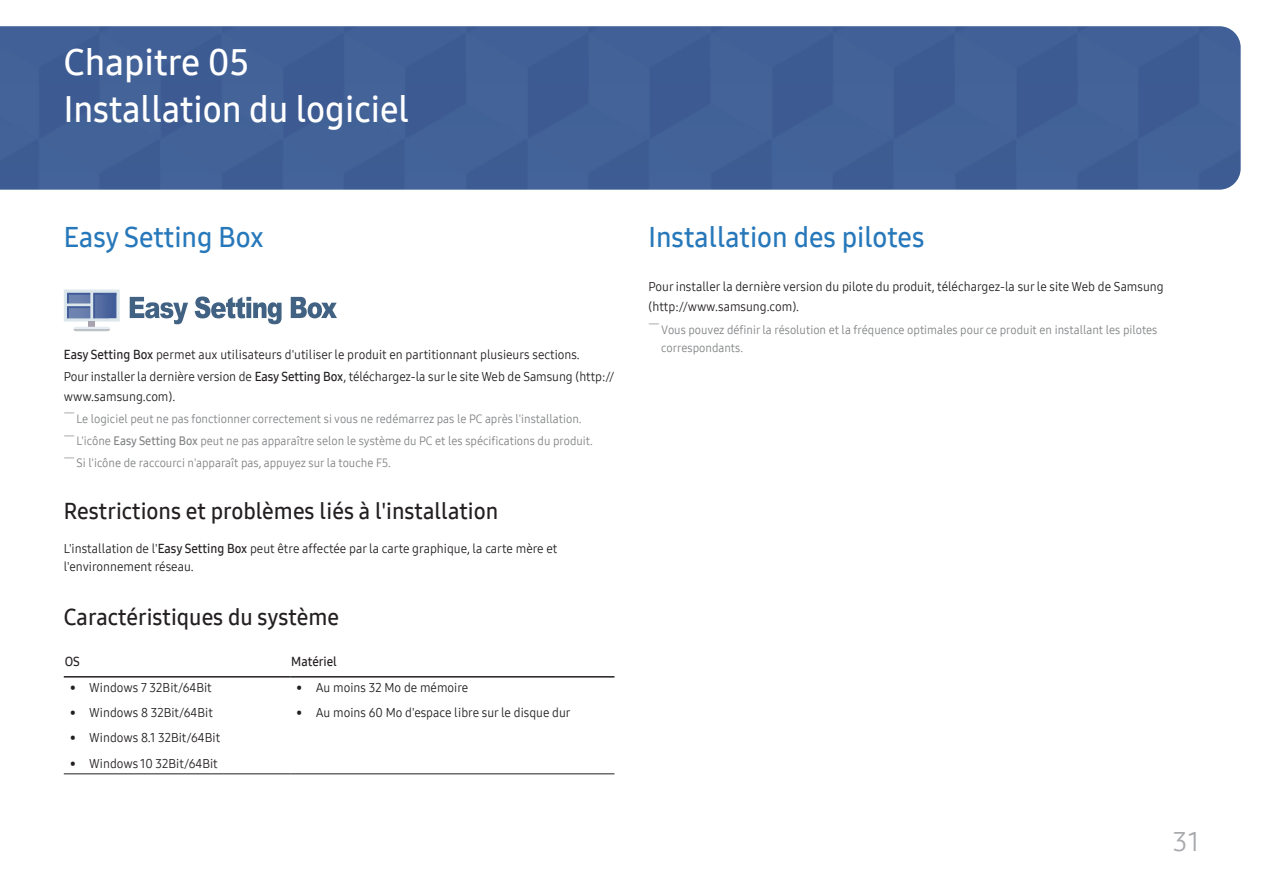
<style>
.page{position:relative;width:1263px;height:893px;background:#fff}
.page>*{position:absolute;margin:0;border:0;box-sizing:border-box;transform-origin:0 0}
.Head1{font:36px "Samsung One 600";color:#fff}
.Chapter{font:36px "Samsung One 600";color:#fff}
.Head2-5_5{font:27.9px "Samsung One 600";color:#2778ba}
.t1{font:27px "Samsung One 400";color:#a8aaad}
.Head3-3_5{font:22.5px "Samsung One 600";color:#231f20}
.Head3-2_5{font:22.5px "Samsung One 600";color:#231f20}
.Paragraph_8_5_13_1{font:12.75px/19.5px "Samsung One 400";color:#231f20;scale:.96 1}
.Paragraph_8_5_12_2{font:12.75px/18px "Samsung One 400";color:#231f20;scale:.96 1}
.Paragraph_8_5_10_2_1{font:12.75px "Samsung One 400";color:#231f20;scale:.96 1}
.Paragraph_8_5_12_2-2{font:12.75px "Samsung One 600";color:#231f20;scale:.96 1}
.t2{font:12px/18px "Samsung One 400";color:#808284;scale:.96 1}
.s1{font-family:"Samsung One 600"}
.s2{font-family:"Calibri";font-weight:300}
</style>
<div class="page">
<div style="left:0;top:26px;width:1241px;height:164px;background:#416297"></div>
<svg style="left:130px;top:297px;width:58px;height:27px"></svg>
<svg style="left:195px;top:296px;width:87px;height:28px"></svg>
<svg style="left:291px;top:297px;width:46px;height:21px"></svg>
<svg style="left:64px;top:290px;width:56px;height:41px;background:#9dacc8"></svg>
<hr style="left:64px;top:774px;width:226px;height:1px;background:#231f20">
<hr style="left:290px;top:774px;width:324px;height:1px;background:#231f20">
<hr style="left:64px;top:676px;width:226px;height:2px;background:#231f20">
<hr style="left:290px;top:676px;width:324px;height:2px;background:#231f20">
<p class="Chapter" style="left:64px;top:39px;width:187px">Chapitre 05</p>
<p class="Head1" style="left:64px;top:85px;width:347px">Installation du logiciel</p>
<p class="Head2-5_5" style="left:64px;top:219px;width:202px">Easy Setting Box</p>
<p class="Paragraph_8_5_10_2_1" style="left:64px;top:346px;width:539px"><span class="s1">Easy Setting Box</span> permet aux utilisateurs d'utiliser le produit en partitionnant plusieurs sections.</p>
<p class="Paragraph_8_5_13_1" style="left:64px;top:367px;width:575px">Pour installer la dernière version de <span class="s1">Easy Setting Box</span>, téléchargez-la sur le site Web de Samsung (http:// www.samsung.com).</p>
<p class="t2" style="left:64px;top:409px;width:541px"><span class="s2">֜</span> Le logiciel peut ne pas fonctionner correctement si vous ne redémarrez pas le PC après l'installation.</p>
<p class="t2" style="left:64px;top:432px;width:553px"><span class="s2">֜</span> L'icône <span class="s1">Easy Setting Box</span> peut ne pas apparaître selon le système du PC et les spécifications du produit.</p>
<p class="t2" style="left:64px;top:454px;width:342px"><span class="s2">֜</span> Si l'icône de raccourci n'apparaît pas, appuyez sur la touche F5.</p>
<p class="Head3-3_5" style="left:64px;top:496px;width:436px">Restrictions et problèmes liés à l'installation</p>
<p class="Paragraph_8_5_12_2" style="left:64px;top:539px;width:516px">L'installation de l'<span class="s1">Easy Setting Box</span> peut être affectée par la carte graphique, la carte mère et l'environnement réseau.</p>
<p class="Head3-2_5" style="left:64px;top:602px;width:277px">Caractéristiques du système</p>
<p class="Paragraph_8_5_12_2-2" style="left:65px;top:653px;width:17px">OS</p>
<p class="Paragraph_8_5_12_2-2" style="left:291px;top:653px;width:49px">Matériel</p>
<p class="Paragraph_8_5_13_1" style="left:70px;top:678px;width:149px">• Windows 7 32Bit/64Bit</p>
<p class="Paragraph_8_5_13_1" style="left:70px;top:703px;width:150px">• Windows 8 32Bit/64Bit</p>
<p class="Paragraph_8_5_13_1" style="left:70px;top:728px;width:158px">• Windows 8.1 32Bit/64Bit</p>
<p class="Paragraph_8_5_13_1" style="left:70px;top:753px;width:155px">• Windows 10 32Bit/64Bit</p>
<p class="Paragraph_8_5_13_1" style="left:297px;top:678px;width:180px">• Au moins 32 Mo de mémoire</p>
<p class="Paragraph_8_5_13_1" style="left:297px;top:703px;width:287px">• Au moins 60 Mo d'espace libre sur le disque dur</p>
<p class="Head2-5_5" style="left:648px;top:219px;width:278px">Installation des pilotes</p>
<p class="Paragraph_8_5_13_1" style="left:648px;top:277px;width:538px">Pour installer la dernière version du pilote du produit, téléchargez-la sur le site Web de Samsung (http://www.samsung.com).</p>
<p class="t2" style="left:661px;top:320px;width:518px;text-indent:-13px"><span class="s2">֜</span> Vous pouvez définir la résolution et la fréquence optimales pour ce produit en installant les pilotes correspondants.</p>
<h3 class="t1" style="left:1173px;top:823px;width:28px">31</h3>
</div>
